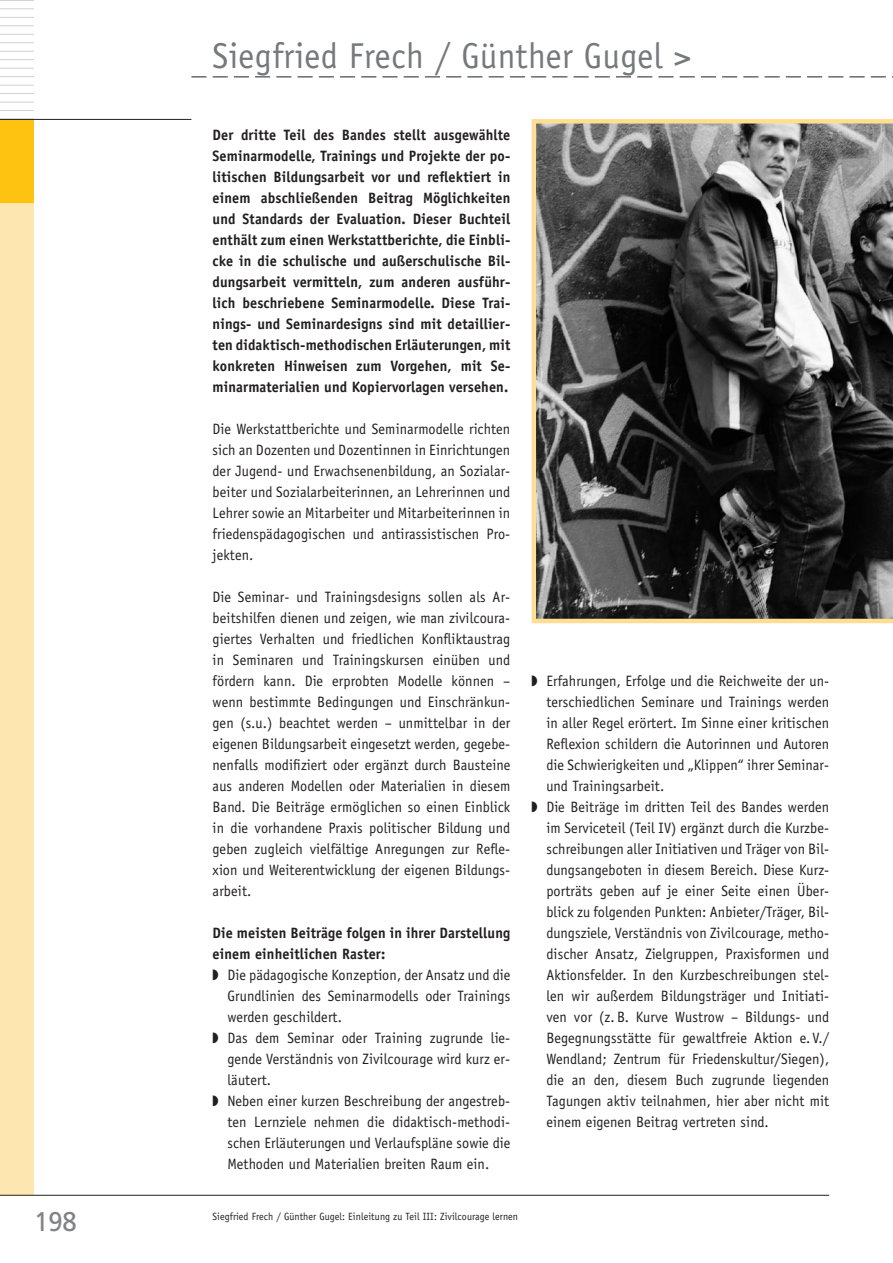
<style>
.page{position:relative;width:893px;height:1263px;background:#fff}
.page>*{position:absolute;margin:0;border:0;box-sizing:border-box;transform-origin:0 0}
.H_00__oben{font:36px "Officina Sans";letter-spacing:.015em;color:#76787b;scale:.95 1}
.t1{font:27px "Frutiger";color:#808285;scale:.95 1}
.text{font:15px/21px "Officina Sans";letter-spacing:.01em;color:#231f20;text-align:justify;scale:.95 1}
.text_FETT{font:700 15px/21px "Officina Sans";letter-spacing:.01em;color:#231f20;text-align:justify;scale:.95 1}
.text-2{font:700 15px/21px "Officina Sans";letter-spacing:.01em;color:#231f20;scale:.95 1}
.text_8_10{font:10.5px "Officina Sans";letter-spacing:.01em;color:#231f20;scale:.95 1}
</style>
<div class="page">
<div style="left:0;top:119px;width:34px;height:1076px;background:#fee6b0"></div>
<div style="left:0;top:119px;width:34px;height:84px;background:#fec210"></div>
<hr style="left:0;top:0;width:34px;height:1px;background:#c7c8ca">
<hr style="left:0;top:8px;width:34px;height:1px;background:#c7c8ca">
<hr style="left:0;top:17px;width:34px;height:1px;background:#c7c8ca">
<hr style="left:0;top:25px;width:34px;height:1px;background:#c7c8ca">
<hr style="left:0;top:34px;width:34px;height:1px;background:#c7c8ca">
<hr style="left:0;top:42px;width:34px;height:1px;background:#c7c8ca">
<hr style="left:0;top:51px;width:34px;height:1px;background:#c7c8ca">
<hr style="left:0;top:59px;width:34px;height:1px;background:#c7c8ca">
<hr style="left:0;top:68px;width:34px;height:1px;background:#c7c8ca">
<hr style="left:0;top:76px;width:34px;height:1px;background:#c7c8ca">
<hr style="left:0;top:85px;width:34px;height:1px;background:#c7c8ca">
<hr style="left:0;top:110px;width:34px;height:1px;background:#c7c8ca">
<hr style="left:0;top:102px;width:34px;height:1px;background:#c7c8ca">
<hr style="left:0;top:93px;width:34px;height:1px;background:#c7c8ca">
<hr style="left:0;top:1195px;width:829px;height:1px;background:#231f20">
<hr style="left:0;top:119px;width:191px;height:1px;background:#231f20">
<svg style="left:191px;top:76px;width:702px;height:1px"></svg>
<svg style="left:532px;top:119px;width:361px;height:504px;background:#51504e"></svg>
<p class="H_00__oben" style="left:213px;top:35px;width:505px">Siegfried Frech / Günther Gugel &gt;</p>
<p class="text_FETT" style="left:213px;top:124px;width:315px">Der dritte Teil des Bandes stellt ausgewählte Seminarmodelle, Trainings und Projekte der po&shy;litischen Bildungsarbeit vor und reflektiert in einem abschließenden Beitrag Möglichkeiten und Standards der Evaluation. Dieser Buchteil enthält zum einen Werkstattberichte, die Einbli&shy;cke in die schulische und außerschulische Bil&shy;dungsarbeit vermitteln, zum anderen ausführ&shy;lich beschriebene Seminarmodelle. Diese Trai&shy;nings- und Seminardesigns sind mit detaillier&shy;ten didaktisch-methodischen Erläuterungen, mit konkreten Hinweisen zum Vorgehen, mit Se&shy;minarmaterialien und Kopiervorlagen versehen.</p>
<p class="text" style="left:213px;top:419px;width:315px">Die Werkstattberichte und Seminarmodelle richten sich an Dozenten und Dozentinnen in Einrichtungen der Jugend- und Erwachsenenbildung, an Sozialar&shy;beiter und Sozialarbeiterinnen, an Lehrerinnen und Lehrer sowie an Mitarbeiter und Mitarbeiterinnen in friedenspädagogischen und antirassistischen Pro&shy;jekten.</p>
<p class="text" style="left:213px;top:587px;width:315px">Die Seminar- und Trainingsdesigns sollen als Ar&shy;beitshilfen dienen und zeigen, wie man zivilcoura&shy;giertes Verhalten und friedlichen Konfliktaustrag in Seminaren und Trainingskursen einüben und fördern kann. Die erprobten Modelle können – wenn bestimmte Bedingungen und Einschränkun&shy;gen (s.u.) beachtet werden – unmittelbar in der eigenen Bildungsarbeit eingesetzt werden, gegebe&shy;nenfalls modifiziert oder ergänzt durch Bausteine aus anderen Modellen oder Materialien in diesem Band. Die Beiträge ermöglichen so einen Einblick in die vorhandene Praxis politischer Bildung und geben zugleich vielfältige Anregungen zur Refle&shy;xion und Weiterentwicklung der eigenen Bildungs&shy;arbeit.</p>
<p class="text-2" style="left:213px;top:922px;width:315px">Die meisten Beiträge folgen in ihrer Darstellung einem einheitlichen Raster:</p>
<p class="text" style="left:227px;top:965px;width:299px">Die pädagogische Konzeption, der Ansatz und die Grundlinien des Seminarmodells oder Trainings werden geschildert.</p>
<p class="text" style="left:227px;top:1028px;width:299px">Das dem Seminar oder Training zugrunde lie&shy;gende Verständnis von Zivilcourage wird kurz er&shy;läutert.</p>
<p class="text" style="left:227px;top:1091px;width:299px">Neben einer kurzen Beschreibung der angestreb&shy;ten Lernziele nehmen die didaktisch-methodi&shy;schen Erläuterungen und Verlaufspläne sowie die Methoden und Materialien breiten Raum ein.</p>
<p class="t1" style="left:34px;top:1206px;width:47px">198</p>
<p class="text_8_10" style="left:213px;top:1211px;width:323px">Siegfried Frech / Günther Gugel: Einleitung zu Teil III: Zivilcourage lernen</p>
<p class="text" style="left:546px;top:671px;width:299px">Erfahrungen, Erfolge und die Reichweite der un&shy;terschiedlichen Seminare und Trainings werden in aller Regel erörtert. Im Sinne einer kritischen Reflexion schildern die Autorinnen und Autoren die Schwierigkeiten und „Klippen“ ihrer Seminar&shy;und Trainingsarbeit.</p>
<p class="text" style="left:546px;top:797px;width:299px">Die Beiträge im dritten Teil des Bandes werden im Serviceteil (Teil IV) ergänzt durch die Kurzbe&shy;schreibungen aller Initiativen und Träger von Bil&shy;dungsangeboten in diesem Bereich. Diese Kurz&shy;porträts geben auf je einer Seite einen Über&shy;blick zu folgenden Punkten: Anbieter/Träger, Bil&shy;dungsziele, Verständnis von Zivilcourage, metho&shy;discher Ansatz, Zielgruppen, Praxisformen und Aktionsfelder. In den Kurzbeschreibungen stel&shy;len wir außerdem Bildungsträger und Initiati&shy;ven vor (z. B. Kurve Wustrow – Bildungs- und Begegnungsstätte für gewaltfreie Aktion e. V./ Wendland; Zentrum für Friedenskultur/Siegen), die an den, diesem Buch zugrunde liegenden Tagungen aktiv teilnahmen, hier aber nicht mit einem eigenen Beitrag vertreten sind.</p>
</div>
